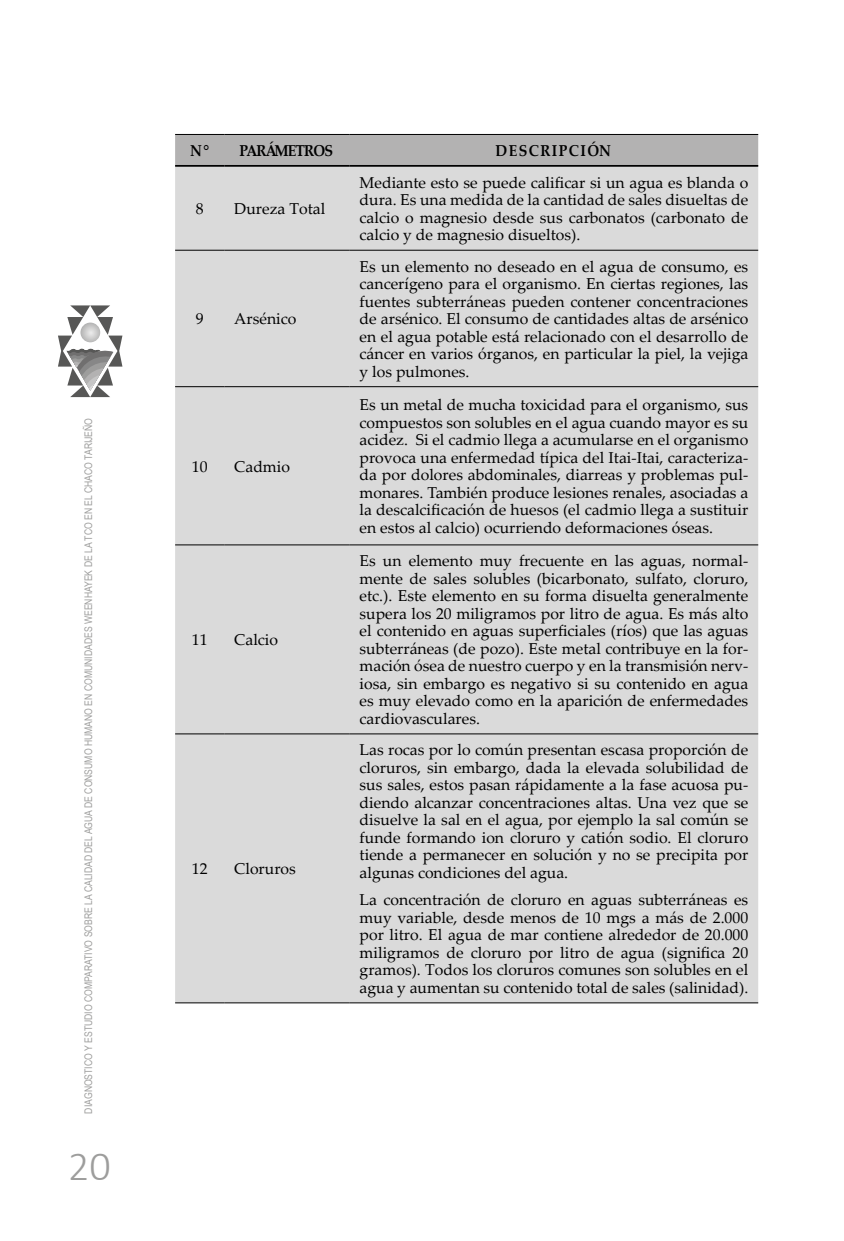
<style>
.page{position:relative;width:844px;height:1241px;background:#fff}
.page>*{position:absolute;margin:0;border:0;box-sizing:border-box;transform-origin:0 0}
.t1{font:300 42px "Calibri";color:#9d9d9c}
.t2{font:15.75px/17.5px "Palatino Linotype";color:#000;text-align:justify}
.t3{font:700 15.75px "Palatino Linotype";letter-spacing:.1em;color:#000;scale:.9 1}
.t4{font:700 15.75px "Palatino Linotype";letter-spacing:-.06em;color:#000;scale:.9 1}
.t5{font:700 15.75px "Palatino Linotype";color:#000;scale:.9 1}
.t6{font:10.5px "Arial Narrow";color:#9d9d9c}
</style>
<div class="page">
<svg style="left:58px;top:305px;width:64px;height:92px"></svg>
<svg style="left:80px;top:322px;width:20px;height:20px"></svg>
<div style="left:175px;top:135px;width:583px;height:30px;background:#b3b2b2"></div>
<div style="left:175px;top:167px;width:583px;height:835px;background:#dadada"></div>
<hr style="left:175px;top:134px;width:49px;height:1px;background:#000">
<hr style="left:224px;top:134px;width:125px;height:1px;background:#000">
<hr style="left:349px;top:134px;width:409px;height:1px;background:#000">
<hr style="left:175px;top:250px;width:49px;height:1px;background:#000">
<hr style="left:224px;top:250px;width:125px;height:1px;background:#000">
<hr style="left:349px;top:250px;width:409px;height:1px;background:#000">
<hr style="left:175px;top:386px;width:49px;height:1px;background:#000">
<hr style="left:224px;top:386px;width:125px;height:1px;background:#000">
<hr style="left:349px;top:386px;width:409px;height:1px;background:#000">
<hr style="left:175px;top:544px;width:49px;height:1px;background:#000">
<hr style="left:224px;top:544px;width:125px;height:1px;background:#000">
<hr style="left:349px;top:544px;width:409px;height:1px;background:#000">
<hr style="left:175px;top:733px;width:49px;height:1px;background:#000">
<hr style="left:224px;top:733px;width:125px;height:1px;background:#000">
<hr style="left:349px;top:733px;width:409px;height:1px;background:#000">
<hr style="left:175px;top:1002px;width:49px;height:1px;background:#000">
<hr style="left:224px;top:1002px;width:125px;height:1px;background:#000">
<hr style="left:349px;top:1002px;width:409px;height:1px;background:#000">
<hr style="left:175px;top:165px;width:49px;height:2px;background:#000">
<hr style="left:224px;top:165px;width:125px;height:2px;background:#000">
<hr style="left:349px;top:165px;width:409px;height:2px;background:#000">
<p class="t6" style="left:81px;top:1113px;width:697px;rotate:-90deg">DIAGNOSTICO Y ESTUDIO COMPARATIVO SOBRE LA CALIDAD DEL AGUA DE CONSUMO HUMANO EN COMUNIDADES WEENHAYEK DE LA TCO EN EL CHACO TARIJEÑO</p>
<h1 class="t1" style="left:68px;top:1139px;width:44px">20</h1>
<p class="t5" style="left:190px;top:139px;width:22px">N°</p>
<p class="t4" style="left:239px;top:139px;width:105px">PARÁMETROS</p>
<p class="t3" style="left:495px;top:139px;width:130px">DESCRIPCIÓN</p>
<p class="t2" style="left:196px;top:199px;width:9px">8</p>
<p class="t2" style="left:234px;top:199px;width:92px">Dureza Total</p>
<p class="t2" style="left:196px;top:309px;width:9px">9</p>
<p class="t2" style="left:234px;top:309px;width:64px">Arsénico</p>
<p class="t2" style="left:192px;top:457px;width:17px">10</p>
<p class="t2" style="left:234px;top:457px;width:57px">Cadmio</p>
<p class="t2" style="left:192px;top:630px;width:17px">11</p>
<p class="t2" style="left:234px;top:630px;width:45px">Calcio</p>
<p class="t2" style="left:192px;top:859px;width:17px">12</p>
<p class="t2" style="left:234px;top:859px;width:63px">Cloruros</p>
<p class="t2" style="left:359px;top:173px;width:390px">Mediante esto se puede calificar si un agua es blanda o dura. Es una medida de la cantidad de sales disueltas de calcio o magnesio desde sus carbonatos (carbonato de calcio y de magnesio disueltos).</p>
<p class="t2" style="left:359px;top:257px;width:390px">Es un elemento no deseado en el agua de consumo, es cancerígeno para el organismo. En ciertas regiones, las fuentes subterráneas pueden contener concentraciones de arsénico. El consumo de cantidades altas de arsénico en el agua potable está relacionado con el desarrollo de cáncer en varios órganos, en particular la piel, la vejiga y los pulmones.</p>
<p class="t2" style="left:359px;top:395px;width:390px">Es un metal de mucha toxicidad para el organismo, sus compuestos son solubles en el agua cuando mayor es su acidez. Si el cadmio llega a acumularse en el organismo provoca una enfermedad típica del Itai-Itai, caracteriza&shy;da por dolores abdominales, diarreas y problemas pul&shy;monares. También produce lesiones renales, asociadas a la descalcificación de huesos (el cadmio llega a sustituir en estos al calcio) ocurriendo deformaciones óseas.</p>
<p class="t2" style="left:359px;top:551px;width:390px">Es un elemento muy frecuente en las aguas, normal&shy;mente de sales solubles (bicarbonato, sulfato, cloruro, etc.). Este elemento en su forma disuelta generalmente supera los 20 miligramos por litro de agua. Es más alto el contenido en aguas superficiales (ríos) que las aguas subterráneas (de pozo). Este metal contribuye en la for&shy;mación ósea de nuestro cuerpo y en la transmisión nerv&shy;iosa, sin embargo es negativo si su contenido en agua es muy elevado como en la aparición de enfermedades cardiovasculares.</p>
<p class="t2" style="left:359px;top:740px;width:390px">Las rocas por lo común presentan escasa proporción de cloruros, sin embargo, dada la elevada solubilidad de sus sales, estos pasan rápidamente a la fase acuosa pu&shy;diendo alcanzar concentraciones altas. Una vez que se disuelve la sal en el agua, por ejemplo la sal común se funde formando ion cloruro y catión sodio. El cloruro tiende a permanecer en solución y no se precipita por algunas condiciones del agua.</p>
<p class="t2" style="left:359px;top:890px;width:390px">La concentración de cloruro en aguas subterráneas es muy variable, desde menos de 10 mgs a más de 2.000 por litro. El agua de mar contiene alrededor de 20.000 miligramos de cloruro por litro de agua (significa 20 gramos). Todos los cloruros comunes son solubles en el agua y aumentan su contenido total de sales (salinidad).</p>
</div>
